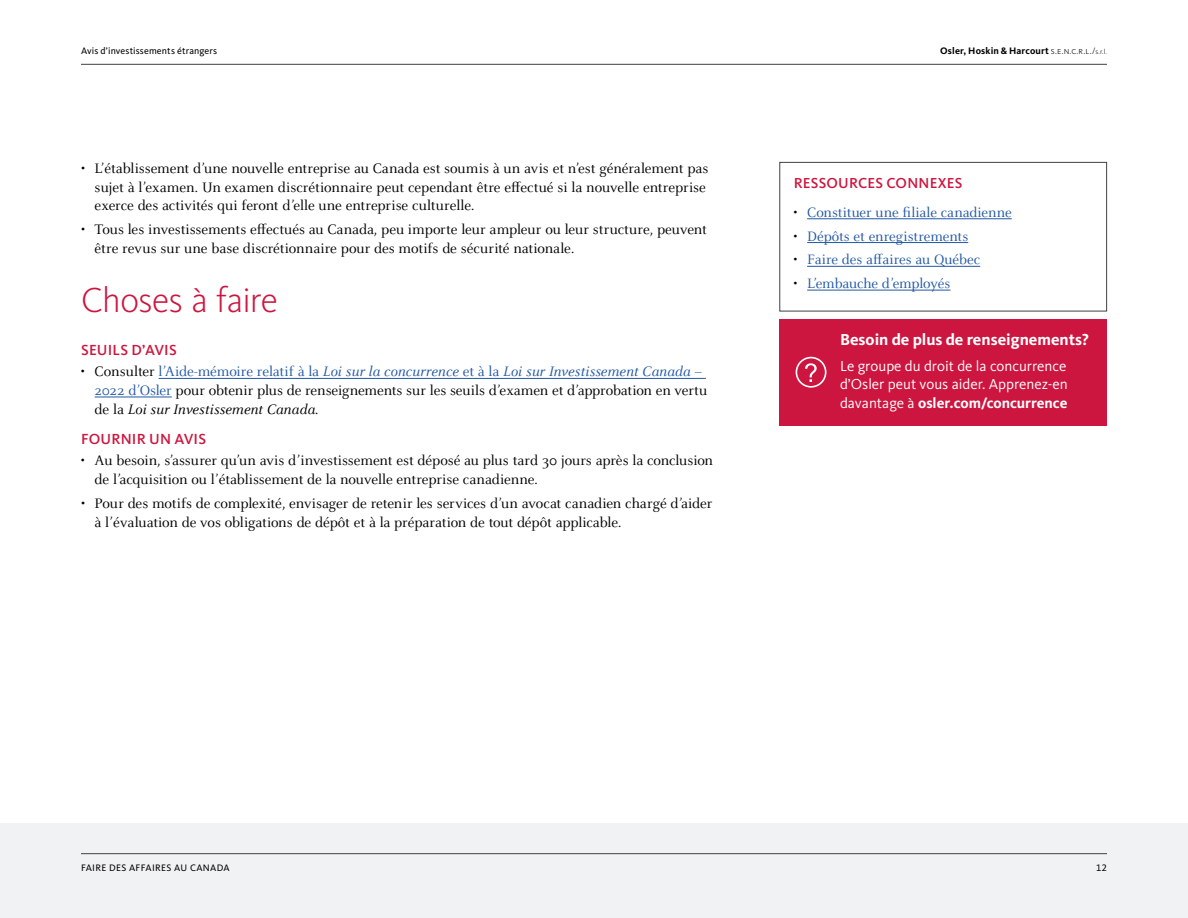
<style>
.page{position:relative;width:1188px;height:918px;background:#fff}
.page>*{position:absolute;margin:0;border:0;box-sizing:border-box;transform-origin:0 0}
.t1{font:300 36px "Kievit Pro";letter-spacing:-.015em;color:#cd163f}
.t2{font:700 16.5px "Kievit Pro";color:#fff}
.t3{font:15.15px/18.6px "Celeste OT";letter-spacing:-.005em;color:#000}
.t4{font:500 15.15px "Kievit Pro";letter-spacing:.01em;color:#cd163f}
.t5{font:15px "Celeste OT";letter-spacing:-.005em;color:#2258a4}
.t6{font:15px/18.3px "Kievit Pro";color:#fff;text-align:justify}
.t7{font:500 15px "Kievit Pro";letter-spacing:.015em;color:#cd163f}
.t8{font:700 9.75px "Kievit Pro";letter-spacing:.015em;color:#000}
.t9{font:9.75px "Kievit Pro";letter-spacing:.015em;color:#000}
.t10{font:9.75px "Kievit Pro";letter-spacing:.035em;color:#000}
.s1{font-weight:300}
.s2{font-weight:300;font-size:7.35px}
.s3{color:#2258a4}
.s4{font-style:italic;color:#2258a4}
.s5{font-style:italic}
.s6{color:#000}
.s7{font-weight:700}
</style>
<div class="page">
<div style="left:0;top:824px;width:1188px;height:94px;background:#f1f2f3"></div>
<hr style="left:81px;top:853px;width:1026px;height:1px;background:#414141">
<hr style="left:81px;top:64px;width:1026px;height:1px;background:#414141">
<div style="left:779px;top:319px;width:328px;height:107px;background:#cd163f"></div>
<svg style="left:805px;top:363px;width:12px;height:19px"></svg>
<div style="left:796px;top:357px;width:31px;height:31px;border:2px solid #fff;border-radius:50%"></div>
<hr style="left:159px;top:378px;width:547px;height:1px;background:#2258a4">
<hr style="left:95px;top:397px;width:77px;height:1px;background:#2258a4">
<hr style="left:807px;top:219px;width:205px;height:1px;background:#2258a4">
<hr style="left:807px;top:242px;width:161px;height:1px;background:#2258a4">
<hr style="left:807px;top:266px;width:173px;height:1px;background:#2258a4">
<hr style="left:807px;top:290px;width:143px;height:1px;background:#2258a4">
<div style="left:779px;top:162px;width:328px;height:149px;border:1px solid #414141"></div>
<p class="t9" style="left:81px;top:45px;width:138px">Avis d’investissements étrangers</p>
<p class="t8" style="left:940px;top:45px;width:168px">Osler, Hoskin &amp; Harcourt <span class="s1">s.e.n.c.r.l./</span><span class="s2">s.r.l.</span></p>
<p class="t3" style="left:95px;top:159px;width:615px;text-indent:-14px">• L’établissement d’une nouvelle entreprise au Canada est soumis à un avis et n’est généralement pas sujet à l’examen. Un examen discrétionnaire peut cependant être effectué si la nouvelle entreprise exerce des activités qui feront d’elle une entreprise culturelle.</p>
<p class="t3" style="left:95px;top:220px;width:614px;text-indent:-14px">• Tous les investissements effectués au Canada, peu importe leur ampleur ou leur structure, peuvent être revus sur une base discrétionnaire pour des motifs de sécurité nationale.</p>
<h1 class="t1" style="left:81px;top:278px;width:198px">Choses à faire</h1>
<p class="t4" style="left:81px;top:341px;width:97px">SEUILS D’AVIS</p>
<p class="t3" style="left:95px;top:362px;width:614px;text-indent:-14px">• Consulter <span class="s3">l’Aide-mémoire relatif à la</span> <span class="s4">Loi sur la concurrence</span> <span class="s3">et à la</span> <span class="s4">Loi sur Investissement Canada</span> <span class="s3">–<br>2022 d’Osler</span> pour obtenir plus de renseignements sur les seuils d’examen et d’approbation en vertu de la <span class="s5">Loi sur Investissement Canada</span>.</p>
<p class="t4" style="left:81px;top:430px;width:127px">FOURNIR UN AVIS</p>
<p class="t3" style="left:95px;top:451px;width:620px;text-indent:-14px">• Au besoin, s’assurer qu’un avis d’investissement est déposé au plus tard 30 jours après la conclusion de l’acquisition ou l’établissement de la nouvelle entreprise canadienne.</p>
<p class="t3" style="left:95px;top:494px;width:619px;text-indent:-14px">• Pour des motifs de complexité, envisager de retenir les services d’un avocat canadien chargé d’aider à l’évaluation de vos obligations de dépôt et à la préparation de tout dépôt applicable.</p>
<p class="t7" style="left:794px;top:174px;width:170px">RESSOURCES CONNEXES</p>
<p class="t5" style="left:794px;top:203px;width:220px"><span class="s6">•</span> Constituer une filiale canadienne</p>
<p class="t5" style="left:794px;top:227px;width:176px"><span class="s6">•</span> Dépôts et enregistrements</p>
<p class="t5" style="left:794px;top:251px;width:188px"><span class="s6">•</span> Faire des affaires au Québec</p>
<p class="t5" style="left:794px;top:275px;width:158px"><span class="s6">•</span> L’embauche d’employés</p>
<p class="t2" style="left:840px;top:329px;width:250px">Besoin de plus de renseignements?</p>
<p class="t6" style="left:840px;top:357px;width:229px">Le groupe du droit de la concurrence d’Osler peut vous aider. Apprenez-en davantage à <span class="s7">osler.com/concurrence</span></p>
<p class="t10" style="left:81px;top:862px;width:150px">FAIRE DES AFFAIRES AU CANADA</p>
<p class="t9" style="left:1096px;top:862px;width:12px">12</p>
</div>
